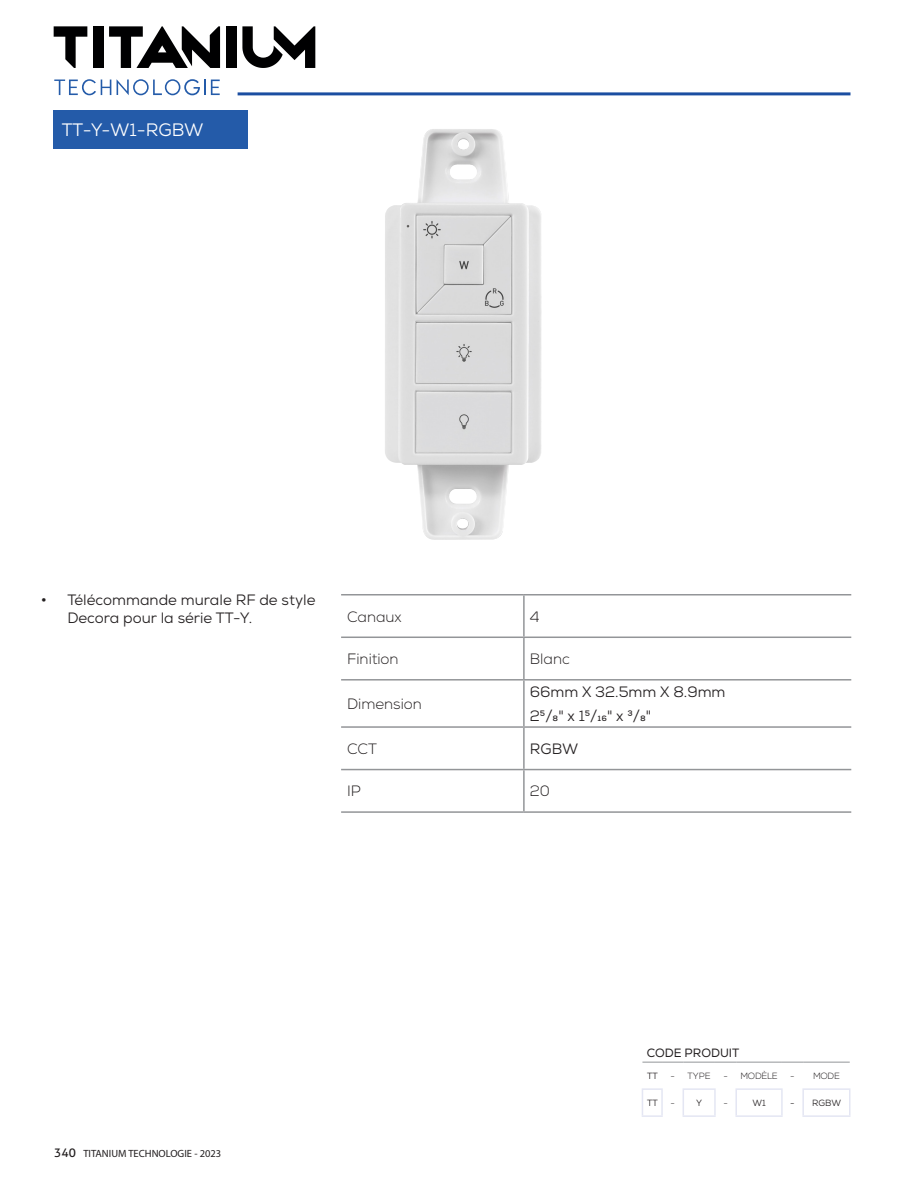
<style>
.page{position:relative;width:918px;height:1188px;background:#fff}
.page>*{position:absolute;margin:0;border:0;box-sizing:border-box;transform-origin:0 0}
.t1{font:18px "Nexa";color:#fff}
.t2{font:15px/24px "Nexa";color:#231f20}
.t3{font:300 15px "Nexa";color:#231f20}
.t4{font:12px "Nexa";color:#231f20}
.t5{font:10.5px "Myriad Pro";color:#231f20}
.t6{font:300 9px "Nexa";letter-spacing:-.03em;color:#231f20}
.t7{font:9px "Nexa";color:#231f20}
.s1{font-weight:300;font-size:18px}
.s2{font-family:"Aller";font-size:12px}
</style>
<div class="page">
<hr style="left:238px;top:92px;width:612px;height:3px;background:#1b4ea1">
<img style="left:385px;top:129px;width:157px;height:411px">
<div style="left:53px;top:111px;width:195px;height:38px;background:#245ba9"></div>
<hr style="left:341px;top:594px;width:183px;height:2px;background:#939598">
<hr style="left:341px;top:637px;width:183px;height:1px;background:#939598">
<hr style="left:341px;top:679px;width:183px;height:2px;background:#939598">
<hr style="left:341px;top:726px;width:183px;height:2px;background:#939598">
<hr style="left:341px;top:769px;width:183px;height:1px;background:#939598">
<hr style="left:341px;top:811px;width:183px;height:2px;background:#939598">
<hr style="left:524px;top:594px;width:327px;height:2px;background:#939598">
<hr style="left:523px;top:596px;width:2px;height:41px;background:#939598">
<hr style="left:524px;top:637px;width:327px;height:1px;background:#939598">
<hr style="left:523px;top:638px;width:2px;height:41px;background:#939598">
<hr style="left:524px;top:679px;width:327px;height:2px;background:#939598">
<hr style="left:523px;top:681px;width:2px;height:45px;background:#939598">
<hr style="left:524px;top:726px;width:327px;height:2px;background:#939598">
<hr style="left:523px;top:728px;width:2px;height:41px;background:#939598">
<hr style="left:524px;top:769px;width:327px;height:1px;background:#939598">
<hr style="left:523px;top:770px;width:2px;height:41px;background:#939598">
<hr style="left:524px;top:811px;width:327px;height:2px;background:#939598">
<svg style="left:642px;top:1062px;width:41px;height:1px"></svg>
<hr style="left:683px;top:1062px;width:32px;height:1px;background:#939598">
<svg style="left:715px;top:1062px;width:21px;height:1px"></svg>
<hr style="left:736px;top:1062px;width:46px;height:1px;background:#939598">
<svg style="left:782px;top:1062px;width:21px;height:1px"></svg>
<hr style="left:803px;top:1062px;width:47px;height:1px;background:#939598">
<hr style="left:735px;top:1088px;width:48px;height:2px;background:#e4e6f3">
<hr style="left:802px;top:1088px;width:49px;height:2px;background:#e4e6f3">
<hr style="left:735px;top:1115px;width:48px;height:2px;background:#e4e6f3">
<hr style="left:802px;top:1115px;width:49px;height:2px;background:#e4e6f3">
<hr style="left:683px;top:1088px;width:33px;height:2px;background:#e4e6f3">
<hr style="left:683px;top:1115px;width:33px;height:2px;background:#e4e6f3">
<hr style="left:642px;top:1088px;width:21px;height:2px;background:#e4e6f3">
<svg style="left:642px;top:1089px;width:208px;height:27px"></svg>
<hr style="left:661px;top:1090px;width:2px;height:25px;background:#e4e6f3">
<hr style="left:642px;top:1115px;width:21px;height:2px;background:#e4e6f3">
<svg style="left:54px;top:79px;width:57px;height:16px"></svg>
<svg style="left:117px;top:79px;width:103px;height:16px"></svg>
<div style="left:226px;top:26px;width:11px;height:42px;background:#000001"></div>
<svg style="left:109px;top:26px;width:111px;height:42px"></svg>
<svg style="left:54px;top:26px;width:33px;height:42px"></svg>
<div style="left:93px;top:26px;width:10px;height:42px;background:#000001"></div>
<svg style="left:242px;top:26px;width:73px;height:42px"></svg>
<p class="t1" style="left:62px;top:119px;width:143px">TT-Y-W1-RGBW</p>
<p class="t2" style="left:67px;top:591px;width:250px;line-height:18px;text-indent:-27px"><span class="s1">•</span> Télécommande murale RF de style<br>Decora pour la série TT-Y.</p>
<p class="t3" style="left:347px;top:608px;width:56px">Canaux</p>
<p class="t3" style="left:530px;top:608px;width:11px">4</p>
<p class="t3" style="left:347px;top:650px;width:53px">Finition</p>
<p class="t3" style="left:530px;top:650px;width:42px">Blanc</p>
<p class="t3" style="left:347px;top:695px;width:76px">Dimension</p>
<p class="t2" style="left:530px;top:680px;width:197px">66mm X 32.5mm X 8.9mm<br>25/8" x 15/16" x 3/8"</p>
<p class="t3" style="left:347px;top:740px;width:32px">CCT</p>
<p class="t2" style="left:530px;top:737px;width:50px">RGBW</p>
<p class="t3" style="left:347px;top:782px;width:15px">IP</p>
<p class="t3" style="left:530px;top:782px;width:22px">20</p>
<p class="t5" style="left:54px;top:1147px;width:169px"><span class="s2">340</span> TITANIUM TECHNOLOGIE - 2023</p>
<p class="t4" style="left:647px;top:1045px;width:94px">CODE PRODUIT</p>
<p class="t7" style="left:647px;top:1070px;width:12px">TT</p>
<p class="t6" style="left:670px;top:1071px;width:6px">-</p>
<p class="t6" style="left:688px;top:1071px;width:25px">TYPE</p>
<p class="t6" style="left:723px;top:1071px;width:6px">-</p>
<p class="t6" style="left:740px;top:1071px;width:39px">MODÈLE</p>
<p class="t6" style="left:790px;top:1071px;width:6px">-</p>
<p class="t6" style="left:813px;top:1071px;width:28px">MODE</p>
<p class="t7" style="left:647px;top:1097px;width:12px">TT</p>
<p class="t6" style="left:670px;top:1098px;width:6px">-</p>
<p class="t7" style="left:696px;top:1097px;width:7px">Y</p>
<p class="t6" style="left:723px;top:1098px;width:6px">-</p>
<p class="t7" style="left:752px;top:1097px;width:15px">W1</p>
<p class="t7" style="left:790px;top:1097px;width:6px">-</p>
<p class="t7" style="left:812px;top:1097px;width:31px">RGBW</p>
</div>
